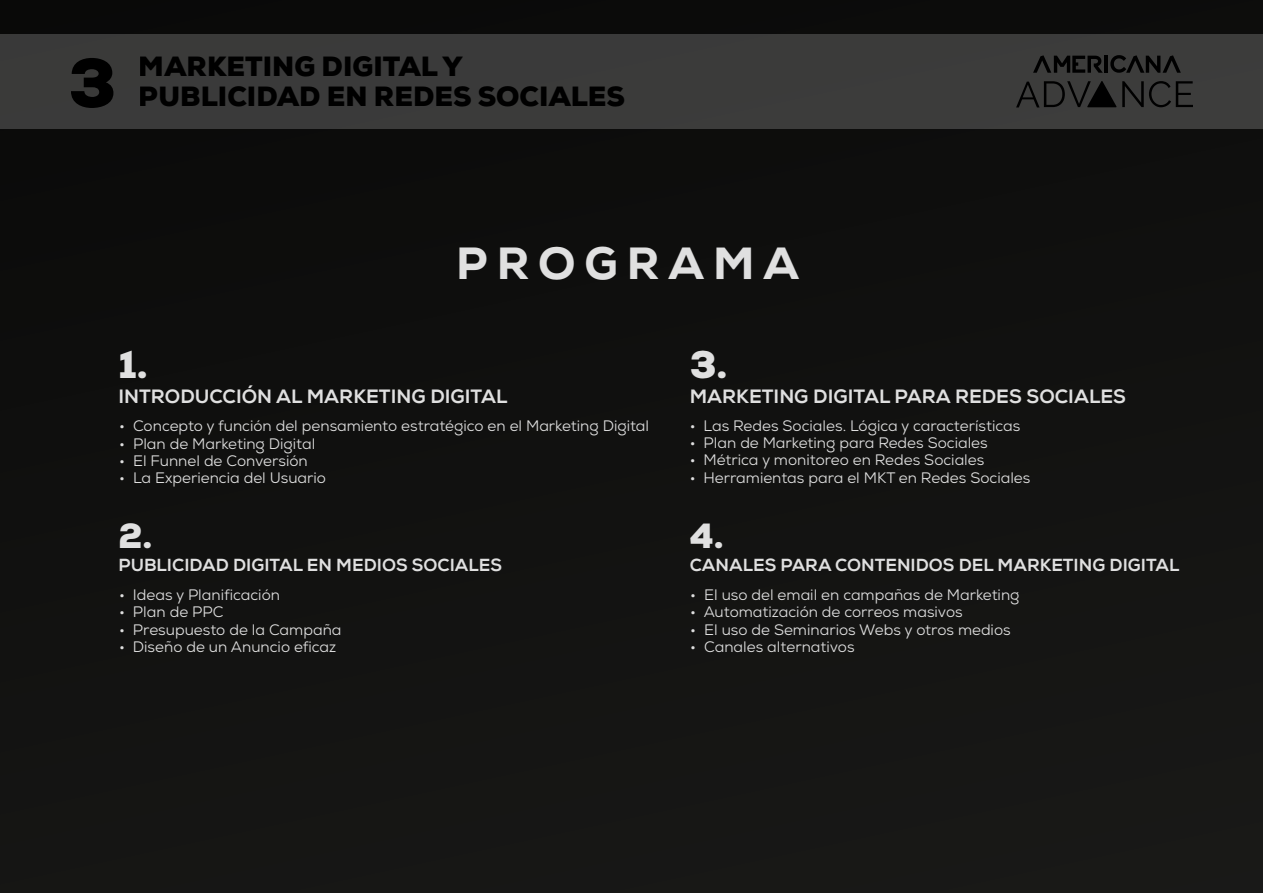
<style>
.page{position:relative;width:1263px;height:893px;background:#121211}
.page>*{position:absolute;margin:0;border:0;box-sizing:border-box;transform-origin:0 0}
.t1{font:900 69px "Nexa";color:#000}
.t2{font:800 45px "Nexa";letter-spacing:.2em;color:#e0e0e0}
.t3{font:900 38.55px "Nexa";color:#e0e0e0}
.t4{font:900 34.95px "Nexa";color:#e0e0e0}
.t5{font:900 27.75px/29.5px "Nexa";color:#000}
.t6{font:800 19.2px "Nexa";color:#e0e0e0}
.t7{font:800 17.4px "Nexa";color:#e0e0e0}
.t8{font:15.15px "Nexa";color:#dfdfdf}
</style>
<div class="page">
<div style="left:0;top:35px;width:1263px;height:94px;background:#3b3b3a"></div>
<svg style="left:1016px;top:81px;width:177px;height:26px"></svg>
<hr style="left:1105px;top:56px;width:3px;height:17px;background:#000">
<svg style="left:1033px;top:55px;width:70px;height:18px"></svg>
<svg style="left:1110px;top:55px;width:71px;height:18px"></svg>
<h1 class="t1" style="left:68px;top:39px;width:50px">3</h1>
<h3 class="t5" style="left:139px;top:52px;width:488px">MARKETING DIGITAL Y<br>PUBLICIDAD EN REDES SOCIALES</h3>
<h2 class="t2" style="left:456px;top:235px;width:344px">PROGRAMA</h2>
<h3 class="t3" style="left:119px;top:339px;width:31px">1.</h3>
<p class="t6" style="left:119px;top:385px;width:390px">INTRODUCCIÓN AL MARKETING DIGITAL</p>
<p class="t8" style="left:119px;top:416px;width:531px">• Concepto y función del pensamiento estratégico en el Marketing Digital</p>
<p class="t8" style="left:119px;top:434px;width:198px">• Plan de Marketing Digital</p>
<p class="t8" style="left:119px;top:451px;width:190px">• El Funnel de Conversión</p>
<p class="t8" style="left:119px;top:469px;width:208px">• La Experiencia del Usuario</p>
<h3 class="t4" style="left:119px;top:513px;width:35px">2.</h3>
<p class="t7" style="left:119px;top:555px;width:385px">PUBLICIDAD DIGITAL EN MEDIOS SOCIALES</p>
<p class="t8" style="left:119px;top:585px;width:162px">• Ideas y Planificación</p>
<p class="t8" style="left:119px;top:603px;width:106px">• Plan de PPC</p>
<p class="t8" style="left:119px;top:620px;width:224px">• Presupuesto de la Campaña</p>
<p class="t8" style="left:119px;top:637px;width:219px">• Diseño de un Anuncio eficaz</p>
<h3 class="t3" style="left:690px;top:339px;width:39px">3.</h3>
<p class="t6" style="left:690px;top:385px;width:438px">MARKETING DIGITAL PARA REDES SOCIALES</p>
<p class="t8" style="left:690px;top:416px;width:332px">• Las Redes Sociales. Lógica y características</p>
<p class="t8" style="left:690px;top:433px;width:300px">• Plan de Marketing para Redes Sociales</p>
<p class="t8" style="left:690px;top:451px;width:296px">• Métrica y monitoreo en Redes Sociales</p>
<p class="t8" style="left:690px;top:468px;width:342px">• Herramientas para el MKT en Redes Sociales</p>
<h3 class="t4" style="left:690px;top:513px;width:36px">4.</h3>
<p class="t7" style="left:690px;top:555px;width:491px">CANALES PARA CONTENIDOS DEL MARKETING DIGITAL</p>
<p class="t8" style="left:690px;top:585px;width:331px">• El uso del email en campañas de Marketing</p>
<p class="t8" style="left:690px;top:603px;width:274px">• Automatización de correos masivos</p>
<p class="t8" style="left:690px;top:620px;width:322px">• El uso de Seminarios Webs y otros medios</p>
<p class="t8" style="left:690px;top:637px;width:166px">• Canales alternativos</p>
</div>
